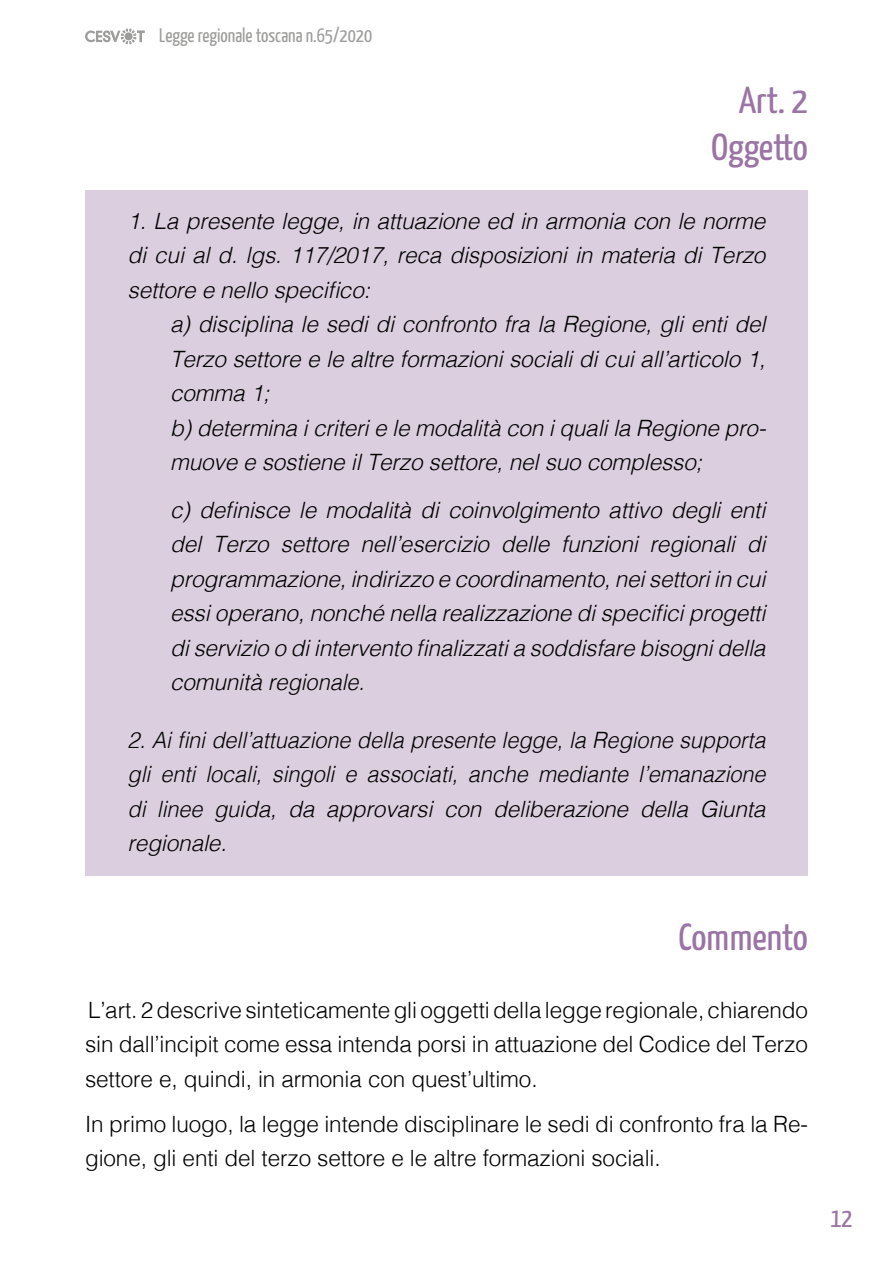
<style>
.page{position:relative;width:893px;height:1263px;background:#fff}
.page>*{position:absolute;margin:0;border:0;box-sizing:border-box;transform-origin:0 0}
.t1{font:37.5px/47.2px "Yanone Kaffeesatz";letter-spacing:-.005em;color:#9a74a4;text-align:right;scale:1.07 1}
.t2{font:27px "Yanone Kaffeesatz";color:#9a74a4}
.t3{font:italic 300 22.5px/34.5px "Helvetica";letter-spacing:-.005em;color:#000;text-align:justify}
.t4{font:300 22.5px/34.5px "Helvetica";letter-spacing:-.005em;color:#000;text-align:justify}
.t5{font:italic 300 22.5px/34.5px "Helvetica";letter-spacing:-.005em;color:#000;text-align:justify;scale:.96 1}
.t6{font:19.5px "Yanone Kaffeesatz";color:#9d9d9c}
</style>
<div class="page">
<div style="left:85px;top:190px;width:723px;height:686px;background:#dbcedf"></div>
<svg style="left:85px;top:29px;width:60px;height:15px"></svg>
<p class="t6" style="left:159px;top:22px;width:214px">Legge regionale toscana n.65/2020</p>
<h1 class="t1" style="left:711px;top:74px;width:92px">Art. 2<br>Oggetto</h1>
<p class="t3" style="left:128px;top:202px;width:639px">1. La presente legge, in attuazione ed in armonia con le norme di cui al d. lgs. 117/2017, reca disposizioni in materia di Terzo settore e nello specifico:</p>
<p class="t3" style="left:170px;top:306px;width:597px;text-align:left">a) disciplina le sedi di confronto fra la Regione, gli enti del Terzo settore e le altre formazioni sociali di cui all’articolo 1, comma 1;<br>b) determina i criteri e le modalità con i quali la Regione pro&shy;muove e sostiene il Terzo settore, nel suo complesso;</p>
<p class="t3" style="left:170px;top:491px;width:597px">c) definisce le modalità di coinvolgimento attivo degli enti del Terzo settore nell’esercizio delle funzioni regionali di programmazione, indirizzo e coordinamento, nei settori in cui essi operano, nonché nella realizzazione di specifici progetti di servizio o di intervento finalizzati a soddisfare bisogni della comunità regionale.</p>
<p class="t5" style="left:128px;top:721px;width:666px">2. Ai fini dell’attuazione della presente legge, la Regione supporta gli enti locali, singoli e associati, anche mediante l’emanazione di linee guida, da approvarsi con deliberazione della Giunta regionale.</p>
<h1 class="t1" style="left:679px;top:911px;width:122px">Commento</h1>
<p class="t4" style="left:85px;top:991px;width:724px">L’art. 2 descrive sinteticamente gli oggetti della legge regionale, chiarendo sin dall’incipit come essa intenda porsi in attuazione del Codice del Terzo settore e, quindi, in armonia con quest’ultimo.</p>
<p class="t4" style="left:85px;top:1105px;width:724px">In primo luogo, la legge intende disciplinare le sedi di confronto fra la Re&shy;gione, gli enti del terzo settore e le altre formazioni sociali.</p>
<p class="t2" style="left:830px;top:1198px;width:24px">12</p>
</div>
